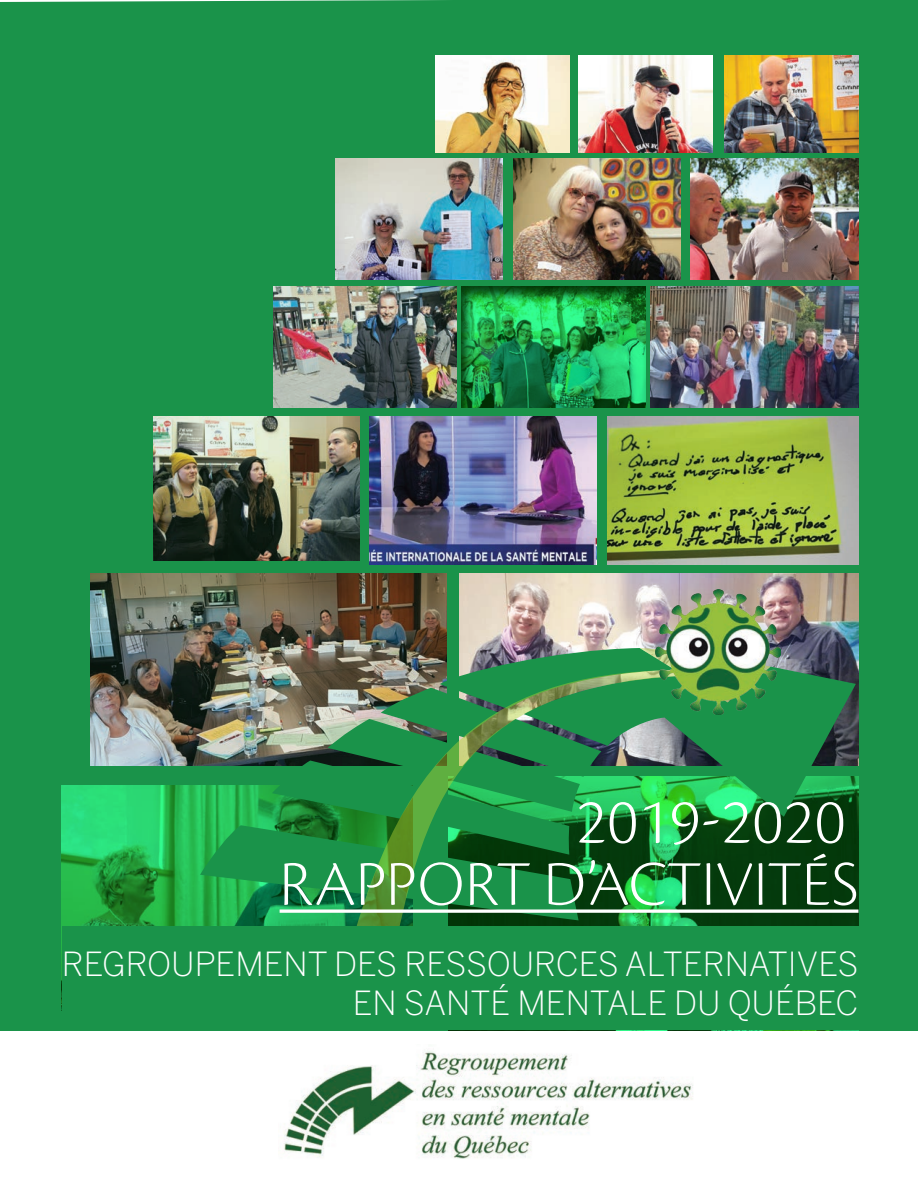
<style>
.page{position:relative;width:918px;height:1188px;background:#fff}
.page>*{position:absolute;margin:0;border:0;box-sizing:border-box;transform-origin:0 0}
.t1{font:67.5px "Cronos Pro Lt Subh";letter-spacing:.01em;color:#fff;scale:1.04 1}
.t2{font:66px "Cronos Pro Lt Subh";letter-spacing:.01em;color:#fff}
.t3{font:300 33px/39.6px "Benton Sans";color:#fff;text-align:right}
</style>
<div class="page">
<div style="left:0;top:0;width:918px;height:1031px;background:#1a934a"></div>
<img style="left:62px;top:785px;width:272px;height:142px">
<img style="left:90px;top:574px;width:356px;height:191px">
<img style="left:459px;top:574px;width:399px;height:191px">
<img style="left:370px;top:417px;width:227px;height:147px">
<img style="left:608px;top:417px;width:250px;height:147px">
<img style="left:153px;top:417px;width:207px;height:143px">
<img style="left:651px;top:286px;width:207px;height:121px">
<svg style="left:460px;top:285px;width:186px;height:124px;background:#1b9b4c"></svg>
<img style="left:274px;top:286px;width:183px;height:121px">
<div style="left:771px;top:777px;width:87px;height:150px;background:#043a0c"></div>
<img style="left:284px;top:1051px;width:409px;height:108px">
<img style="left:691px;top:159px;width:167px;height:121px">
<img style="left:513px;top:159px;width:168px;height:121px">
<img style="left:335px;top:159px;width:168px;height:121px">
<img style="left:725px;top:55px;width:133px;height:97px">
<img style="left:578px;top:55px;width:134px;height:97px">
<img style="left:436px;top:55px;width:133px;height:97px">
<svg style="left:771px;top:667px;width:85px;height:150px;background:#1e7942"></svg>
<img style="left:200px;top:648px;width:134px;height:272px">
<img style="left:334px;top:648px;width:437px;height:279px">
<svg style="left:280px;top:909px;width:578px;height:4px"></svg>
<div style="left:62px;top:927px;width:843px;height:103px;background:#1a934a"></div>
<img style="left:656px;top:589px;width:125px;height:126px">
<h1 class="t1" style="left:576px;top:783px;width:260px">2019-2020</h1>
<h2 class="t2" style="left:280px;top:846px;width:580px">RAPPORT D’ACTIVITÉS</h2>
<p class="t3" style="left:62px;top:943px;width:798px">REGROUPEMENT DES RESSOURCES ALTERNATIVES<br>EN SANTÉ MENTALE DU QUÉBEC</p>
</div>
